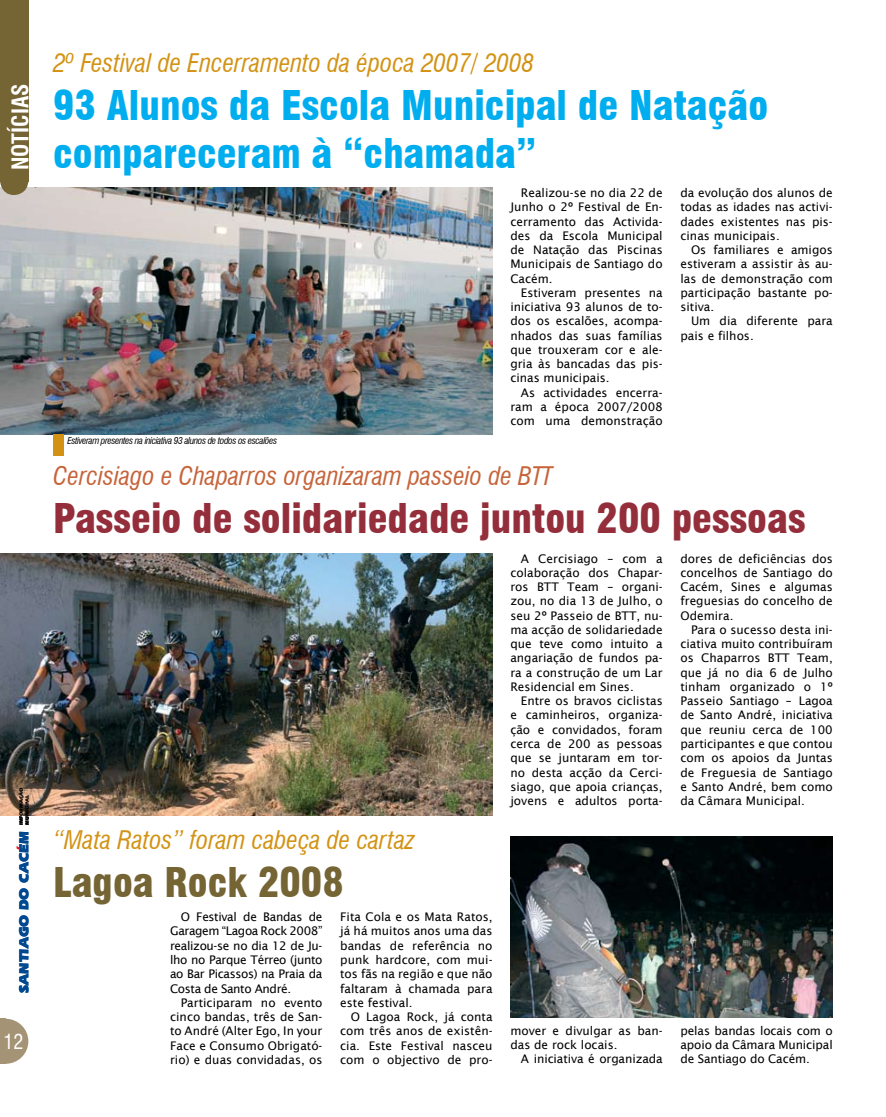
<style>
.page{position:relative;width:886px;height:1117px;background:#fff}
.page>*{position:absolute;margin:0;border:0;box-sizing:border-box;transform-origin:0 0}
.t1{font:900 condensed 40px/48px "Swiss 721 BT";color:#00adef}
.t2{font:900 condensed 40px "Swiss 721 BT";color:#952e3b}
.t3{font:900 condensed 40px "Swiss 721 BT";color:#756434}
.t4{font:italic condensed 25px "Swiss 721 BT";color:#d39213}
.t5{font:italic condensed 25px "Swiss 721 BT";color:#c6643a}
.t6{font:700 condensed 22.5px "Swiss 721 BT";color:#fff}
.t7{font:condensed 20px "Swiss 721 BT";color:#fff}
.t8{font:900 13.75px "Eras IT Cby BT";color:#004990}
.t9{font:11.88px/14.2px "Lucida Sans";color:#000;text-align:justify}
.t10{font:italic condensed 9.38px "Swiss 721 BT";letter-spacing:-.04em;color:#000}
.t11{font:900 5px/6px "Eras IT Cby BT";color:#000}
</style>
<div class="page">
<svg style="left:5px;top:1018px;width:23px;height:45px"></svg>
<div style="left:0;top:1018px;width:5px;height:45px;background:#a49375"></div>
<img style="left:0;top:188px;width:492px;height:246px">
<img style="left:0;top:553px;width:492px;height:262px">
<div style="left:0;top:0;width:29px;height:182px;background:#756434"></div>
<svg style="left:0;top:182px;width:28px;height:13px"></svg>
<div style="left:53px;top:434px;width:11px;height:22px;background:#d39213"></div>
<img style="left:510px;top:836px;width:323px;height:180px">
<h3 class="t6" style="left:7px;top:170px;width:88px;rotate:-90deg">NOTÍCIAS</h3>
<p class="t11" style="left:18px;top:824px;width:39px;rotate:-90deg">INFORMAÇÃO<br>MUNICIPAL</p>
<p class="t8" style="left:15px;top:992px;width:163px;rotate:-90deg">SANTIAGO DO CACEM</p>
<h3 class="t7" style="left:4px;top:1029px;width:19px">12</h3>
<h2 class="t4" style="left:53px;top:48px;width:482px">2º Festival de Encerramento da época 2007/ 2008</h2>
<h1 class="t1" style="left:53px;top:82px;width:717px">93 Alunos da Escola Municipal de Natação compareceram à “chamada”</h1>
<p class="t9" style="left:510px;top:186px;width:154px;text-indent:11px">Realizou-se no dia 22 de Junho o 2º Festival de En&shy;cerramento das Activida&shy;des da Escola Municipal de Natação das Piscinas Municipais de Santiago do Cacém.</p>
<p class="t9" style="left:510px;top:285px;width:154px;text-indent:11px">Estiveram presentes na iniciativa 93 alunos de to&shy;dos os escalões, acompa&shy;nhados das suas famílias que trouxeram cor e ale&shy;gria às bancadas das pis&shy;cinas municipais.</p>
<p class="t9" style="left:510px;top:385px;width:154px;text-indent:11px">As actividades encerra&shy;ram a época 2007/2008 com uma demonstração</p>
<p class="t9" style="left:680px;top:186px;width:154px">da evolução dos alunos de todas as idades nas activi&shy;dades existentes nas pis&shy;cinas municipais.</p>
<p class="t9" style="left:680px;top:243px;width:154px;text-indent:11px">Os familiares e amigos estiveram a assistir às au&shy;las de demonstração com participação bastante po&shy;sitiva.</p>
<p class="t9" style="left:680px;top:314px;width:154px;text-indent:11px">Um dia diferente para pais e filhos.</p>
<p class="t10" style="left:67px;top:435px;width:211px">Estiveram presentes na iniciativa 93 alunos de todos os escalões</p>
<h2 class="t5" style="left:53px;top:461px;width:501px">Cercisiago e Chaparros organizaram passeio de BTT</h2>
<h1 class="t2" style="left:53px;top:494px;width:754px">Passeio de solidariedade juntou 200 pessoas</h1>
<p class="t9" style="left:510px;top:551px;width:154px;text-indent:11px">A Cercisiago – com a colaboração dos Chapar&shy;ros BTT Team – organi&shy;zou, no dia 13 de Julho, o seu 2º Passeio de BTT, nu&shy;ma acção de solidariedade que teve como intuito a angariação de fundos pa&shy;ra a construção de um Lar Residencial em Sines.</p>
<p class="t9" style="left:510px;top:693px;width:154px;text-indent:11px">Entre os bravos ciclistas e caminheiros, organiza&shy;ção e convidados, foram cerca de 200 as pessoas que se juntaram em tor&shy;no desta acção da Cerci&shy;siago, que apoia crianças, jovens e adultos porta-</p>
<p class="t9" style="left:680px;top:551px;width:154px">dores de deficiências dos concelhos de Santiago do Cacém, Sines e algumas freguesias do concelho de Odemira.</p>
<p class="t9" style="left:680px;top:622px;width:154px;text-indent:11px">Para o sucesso desta ini&shy;ciativa muito contribuíram os Chaparros BTT Team, que já no dia 6 de Julho tinham organizado o 1º Passeio Santiago – Lagoa de Santo André, iniciativa que reuniu cerca de 100 participantes e que contou com os apoios da Juntas de Freguesia de Santiago e Santo André, bem como da Câmara Municipal.</p>
<h2 class="t4" style="left:53px;top:824px;width:363px">“Mata Ratos” foram cabeça de cartaz</h2>
<h1 class="t3" style="left:53px;top:858px;width:292px">Lagoa Rock 2008</h1>
<p class="t9" style="left:170px;top:909px;width:154px;text-indent:11px">O Festival de Bandas de Garagem “Lagoa Rock 2008” realizou-se no dia 12 de Ju&shy;lho no Parque Térreo (junto ao Bar Picassos) na Praia da Costa de Santo André.</p>
<p class="t9" style="left:170px;top:995px;width:154px;text-indent:11px">Participaram no evento cinco bandas, três de San&shy;to André (Alter Ego, In your Face e Consumo Obrigató&shy;rio) e duas convidadas, os</p>
<p class="t9" style="left:340px;top:909px;width:154px">Fita Cola e os Mata Ratos, já há muitos anos uma das bandas de referência no punk hardcore, com mui&shy;tos fãs na região e que não faltaram à chamada para este festival.</p>
<p class="t9" style="left:340px;top:1009px;width:154px;text-indent:11px">O Lagoa Rock, já conta com três anos de existên&shy;cia. Este Festival nasceu com o objectivo de pro-</p>
<p class="t9" style="left:510px;top:1023px;width:154px">mover e divulgar as ban&shy;das de rock locais.</p>
<p class="t9" style="left:521px;top:1051px;width:143px">A iniciativa é organizada</p>
<p class="t9" style="left:680px;top:1022px;width:154px">pelas bandas locais com o apoio da Câmara Municipal de Santiago do Cacém.</p>
</div>
